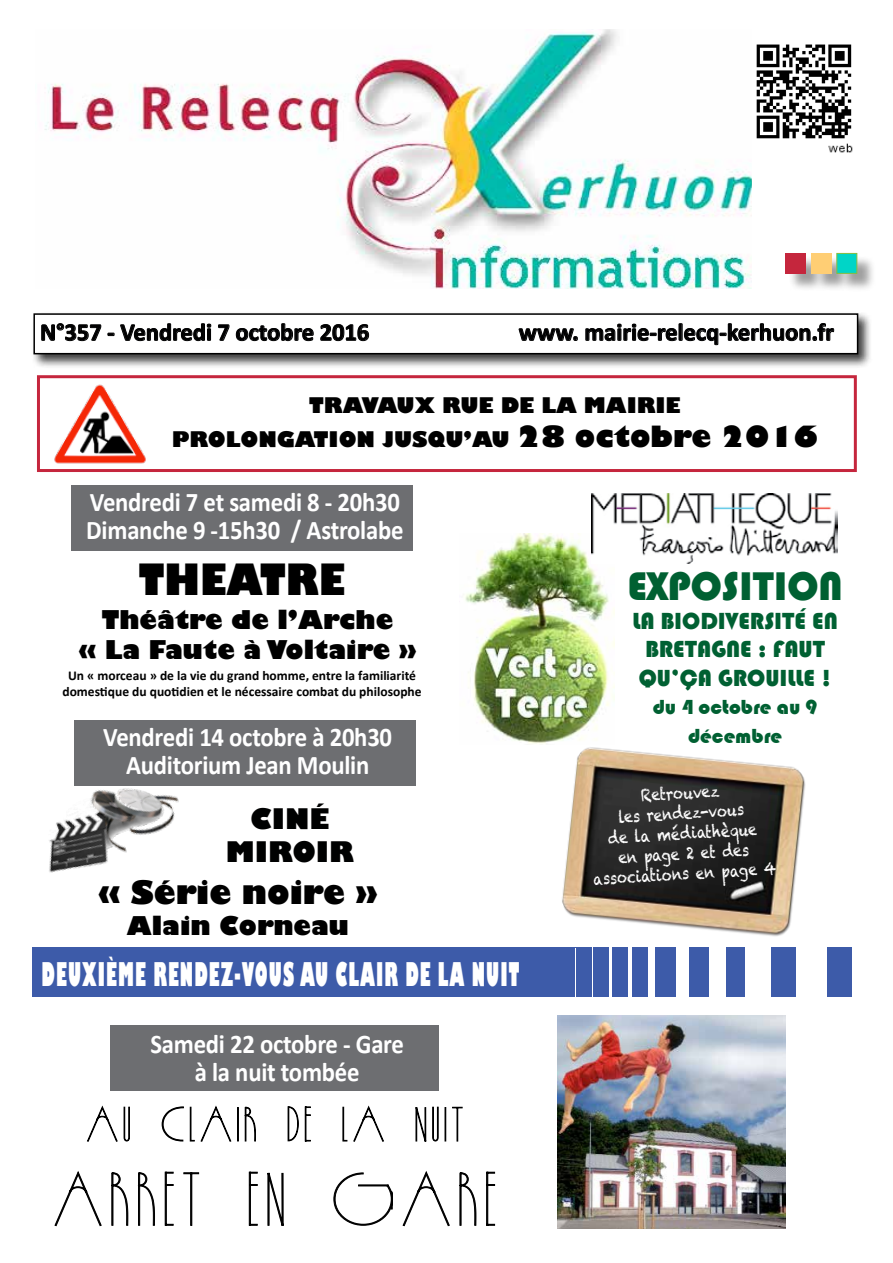
<style>
.page{position:relative;width:893px;height:1263px;background:#fff}
.page>*{position:absolute;margin:0;border:0;box-sizing:border-box;transform-origin:0 0}
.t1{font:70.2px "Passion";letter-spacing:.09em;color:#000;scale:1.17 1}
.t2{font:800 42px "Gill Sans";color:#000;scale:.88 1}
.t3{font:41.25px "Bauhaus 93";color:#006032}
.t4{font:800 31.8px "Gill Sans";letter-spacing:.07em;color:#fff;scale:.48 1}
.t5{font:800 31.5px "Gill Sans";color:#000}
.t6{font:800 27.6px/33.2px "Gill Sans";color:#000101;text-align:center}
.t7{font:700 27px/28.5px "Calibri";letter-spacing:-.01em;color:#fff;text-align:center;scale:.92 1}
.t8{font:800 25.2px/30.3px "Gill Sans";color:#000;text-align:center}
.t9{font:700 24.45px "Calibri";color:#000001}
.t10{font:24px/28.5px "Bauhaus 93";color:#006032}
.t11{font:800 21px/34.2px "Gill Sans";color:#000;text-align:center}
.t12{font:21px/28.5px "Bauhaus 93";color:#006032;text-align:center}
.t13{font:16.8px/20.2px "Chalkduster";color:#fff;text-align:center;scale:.82 1}
.t14{font:700 13.5px/16.2px "Calibri";color:#000;text-align:center}
.s1{font-size:28.5px}
</style>
<div class="page">
<img style="left:756px;top:44px;width:97px;height:109px">
<img style="left:45px;top:30px;width:706px;height:258px">
<div style="left:788px;top:255px;width:88px;height:38px;background:#000;opacity:.38"></div>
<div style="left:786px;top:253px;width:20px;height:20px;background:#c5263d"></div>
<div style="left:836px;top:253px;width:21px;height:21px;background:#00d5c7;border:1px solid #87bc40"></div>
<div style="left:811px;top:253px;width:21px;height:20px;background:#ffce74"></div>
<div style="left:31px;top:311px;width:841px;height:58px;background:#000;opacity:.75"></div>
<div style="left:34px;top:314px;width:824px;height:40px;background:#fff"></div>
<div style="left:33px;top:313px;width:825px;height:41px;border:2px solid #000"></div>
<svg style="left:41px;top:323px;width:171px;height:18px"></svg>
<svg style="left:218px;top:324px;width:12px;height:17px"></svg>
<svg style="left:236px;top:323px;width:78px;height:18px"></svg>
<svg style="left:320px;top:324px;width:49px;height:17px"></svg>
<svg style="left:518px;top:328px;width:60px;height:13px"></svg>
<svg style="left:585px;top:323px;width:249px;height:22px"></svg>
<img style="left:49px;top:788px;width:130px;height:85px">
<img style="left:562px;top:747px;width:244px;height:190px">
<div style="left:32px;top:947px;width:839px;height:49px;background:#3d5ba9"></div>
<div style="left:111px;top:1026px;width:328px;height:65px;background:#6d6e71"></div>
<svg style="left:87px;top:1105px;width:43px;height:37px"></svg>
<svg style="left:161px;top:1105px;width:71px;height:37px"></svg>
<div style="left:237px;top:1107px;width:2px;height:34px;border:1px solid #000"></div>
<svg style="left:244px;top:1106px;width:12px;height:36px"></svg>
<svg style="left:287px;top:1106px;width:12px;height:36px"></svg>
<div style="left:305px;top:1106px;width:1px;height:35px;border:1px solid #000"></div>
<svg style="left:342px;top:1105px;width:42px;height:37px"></svg>
<svg style="left:415px;top:1106px;width:24px;height:36px"></svg>
<div style="left:445px;top:1107px;width:1px;height:34px;border:1px solid #000"></div>
<div style="left:457px;top:1107px;width:1px;height:34px;border:1px solid #000"></div>
<svg style="left:54px;top:1171px;width:48px;height:56px"></svg>
<svg style="left:111px;top:1172px;width:18px;height:54px"></svg>
<svg style="left:137px;top:1172px;width:18px;height:54px"></svg>
<svg style="left:167px;top:1224px;width:7px;height:2px"></svg>
<svg style="left:167px;top:1184px;width:7px;height:2px"></svg>
<div style="left:165px;top:1172px;width:2px;height:54px;border:1px solid #000"></div>
<svg style="left:183px;top:1172px;width:16px;height:2px"></svg>
<div style="left:190px;top:1173px;width:2px;height:53px;border:1px solid #000"></div>
<svg style="left:251px;top:1224px;width:7px;height:2px"></svg>
<svg style="left:251px;top:1184px;width:7px;height:2px"></svg>
<div style="left:249px;top:1172px;width:2px;height:54px;border:1px solid #000"></div>
<svg style="left:267px;top:1172px;width:17px;height:54px"></svg>
<svg style="left:333px;top:1172px;width:60px;height:54px"></svg>
<svg style="left:402px;top:1171px;width:48px;height:56px"></svg>
<svg style="left:459px;top:1172px;width:18px;height:54px"></svg>
<svg style="left:488px;top:1224px;width:7px;height:2px"></svg>
<svg style="left:488px;top:1184px;width:7px;height:2px"></svg>
<div style="left:486px;top:1172px;width:2px;height:54px;border:1px solid #000"></div>
<div style="left:648px;top:942px;width:6px;height:93px;background:#fff"></div>
<div style="left:852px;top:943px;width:35px;height:93px;background:#fff"></div>
<div style="left:796px;top:945px;width:31px;height:93px;background:#fff"></div>
<div style="left:745px;top:942px;width:26px;height:93px;background:#fff"></div>
<div style="left:709px;top:943px;width:16px;height:93px;background:#fff"></div>
<div style="left:676px;top:942px;width:12px;height:93px;background:#fff"></div>
<hr style="left:628px;top:946px;width:4px;height:93px;background:#fff">
<hr style="left:610px;top:946px;width:2px;height:93px;background:#fff">
<hr style="left:592px;top:942px;width:1px;height:93px;background:#fff">
<hr style="left:576px;top:949px;width:1px;height:93px;background:#fff">
<img style="left:465px;top:533px;width:150px;height:211px">
<img style="left:591px;top:493px;width:247px;height:70px">
<div style="left:71px;top:485px;width:342px;height:66px;background:#6d6e71"></div>
<div style="left:37px;top:375px;width:820px;height:97px;border:3px solid #c5263d"></div>
<img style="left:54px;top:384px;width:92px;height:80px">
<img style="left:557px;top:1016px;width:229px;height:213px">
<div style="left:74px;top:721px;width:342px;height:65px;background:#6d6e71"></div>
<p class="t9" style="left:40px;top:317px;width:331px">N°357 - Vendredi 7 octobre 2016</p>
<p class="t9" style="left:519px;top:317px;width:317px">www. mairie-relecq-kerhuon.fr</p>
<p class="t11" style="left:172px;top:389px;width:648px">TRAVAUX RUE DE LA MAIRIE<br>PROLONGATION JUSQU’AU <span class="s1">28 OCTOBRE 2016</span></p>
<p class="t7" style="left:86px;top:487px;width:346px;text-align:left">Vendredi 7 et samedi 8 - 20h30<br>Dimanche 9 -15h30 / Astrolabe</p>
<h2 class="t2" style="left:139px;top:553px;width:236px">THEATRE</h2>
<p class="t8" style="left:79px;top:606px;width:339px">THÉÂTRE DE L’ARCHE<br>« LA FAUTE À VOLTAIRE »</p>
<p class="t14" style="left:62px;top:668px;width:361px">Un « morceau » de la vie du grand homme, entre la familiarité domestique du quotidien et le nécessaire combat du philosophe</p>
<p class="t7" style="left:103px;top:723px;width:315px">Vendredi 14 octobre à 20h30<br>Auditorium Jean Moulin</p>
<p class="t6" style="left:226px;top:804px;width:130px">CINÉ<br>MIROIR</p>
<p class="t5" style="left:98px;top:873px;width:281px">« SÉRIE NOIRE »</p>
<p class="t8" style="left:127px;top:912px;width:224px">ALAIN CORNEAU</p>
<p class="t4" style="left:42px;top:954px;width:997px">DEUXIÈME RENDEZ-VOUS AU CLAIR DE LA NUIT</p>
<p class="t7" style="left:150px;top:1029px;width:277px">Samedi 22 octobre - Gare à la nuit tombée</p>
<h1 class="t1" style="left:53px;top:1160px;width:380px">ARRET EN GARE</h1>
<h3 class="t3" style="left:627px;top:563px;width:217px">EXPOSITION</h3>
<p class="t10" style="left:632px;top:606px;width:207px">LA BIODIVERSITÉ EN<br>BRETAGNE : FAUT<br>QU’ÇA GROUILLE !</p>
<p class="t12" style="left:653px;top:693px;width:166px">du 4 octobre au 9 décembre</p>
<p class="t13" style="left:589px;top:788px;width:225px;rotate:-3deg">Retrouvez<br>les rendez-vous<br>de la médiathèque<br>en page 2 et des associations en page 4</p>
</div>
